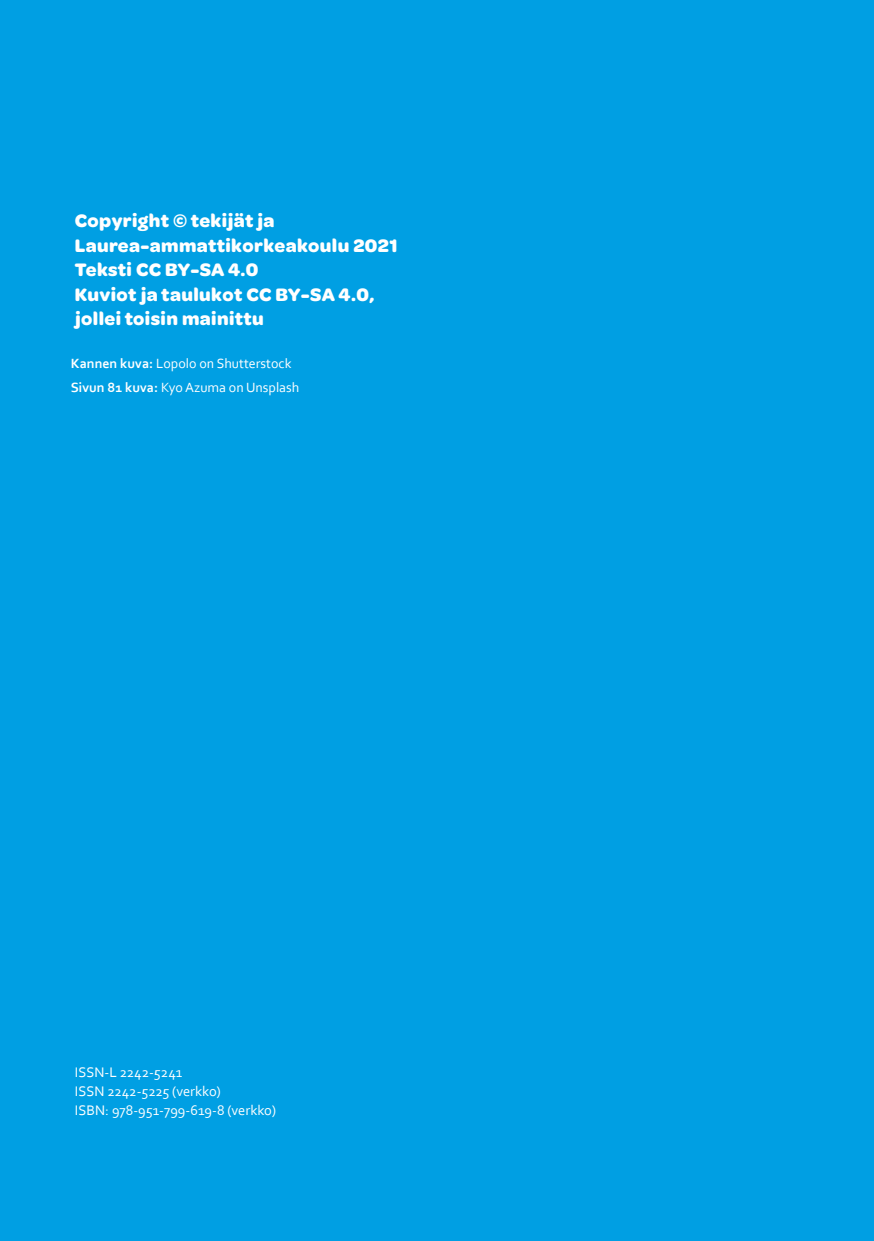
<style>
.page{position:relative;width:874px;height:1241px;background:#fff}
.page>*{position:absolute;margin:0;border:0;box-sizing:border-box;transform-origin:0 0}
.leipis{font:700 19.25px "Omnes";letter-spacing:.02em;color:#fff}
.leipis-2{font:14.53px "Corbel";color:#fff}
.leipis-3{font:14px "Corbel";color:#fff}
.s1{font-weight:700}
</style>
<div class="page">
<div style="left:0;top:0;width:873px;height:1240px;background:#009fe3"></div>
<p class="leipis" style="left:75px;top:207px;width:201px">Copyright © tekijät ja</p>
<p class="leipis" style="left:75px;top:232px;width:324px">Laurea-ammattikorkeakoulu 2021</p>
<p class="leipis" style="left:75px;top:256px;width:185px">Teksti CC BY-SA 4.0</p>
<p class="leipis" style="left:75px;top:281px;width:301px">Kuviot ja taulukot CC BY-SA 4.0,</p>
<p class="leipis" style="left:75px;top:305px;width:190px">jollei toisin mainittu</p>
<p class="leipis-3" style="left:71px;top:354px;width:222px"><span class="s1">Kannen kuva:</span> Lopolo on Shutterstock</p>
<p class="leipis-3" style="left:71px;top:379px;width:230px"><span class="s1">Sivun 81 kuva:</span> Kyo Azuma on Unsplash</p>
<p class="leipis-2" style="left:75px;top:1063px;width:109px">ISSN-L 2242-5241</p>
<p class="leipis-2" style="left:75px;top:1082px;width:147px">ISSN 2242-5225 (verkko)</p>
<p class="leipis-2" style="left:75px;top:1101px;width:202px">ISBN: 978-951-799-619-8 (verkko)</p>
</div>
